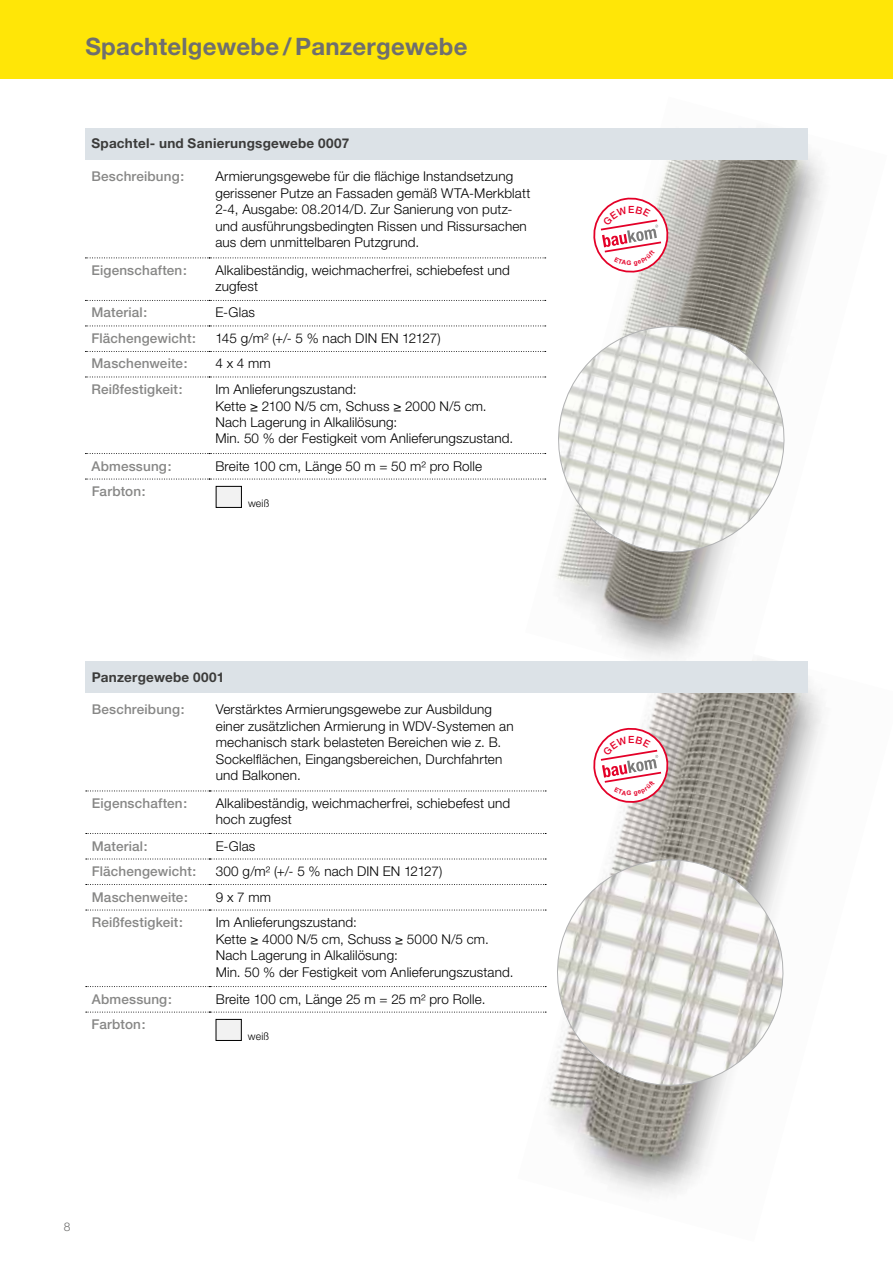
<style>
.page{position:relative;width:893px;height:1263px;background:#fff}
.page>*{position:absolute;margin:0;border:0;box-sizing:border-box;transform-origin:0 0}
.t1{font:700 24px "Helvetica Neue LT Pro";letter-spacing:.01em;color:#6f6f6e}
.t2{font:300 13.5px/16.5px "Helvetica Neue LT Pro";letter-spacing:.01em;color:#000}
.t3{font:500 13.5px "Helvetica Neue";letter-spacing:.01em;color:#878786}
.t4{font:700 13.5px "Helvetica Neue LT Pro";letter-spacing:.02em;color:#3b3b3a}
.t5{font:300 12px "Helvetica Neue";color:#6f6f6e}
.t6{font:300 10.5px "Helvetica Neue LT Pro";letter-spacing:.015em;color:#000}
.t7{font:500 9.9px "Helvetica Neue";color:#e40028}
.t8{font:700 6.3px "Arial";color:#e40028}
</style>
<div class="page">
<img style="left:517px;top:691px;width:305px;height:503px">
<img style="left:525px;top:128px;width:299px;height:563px">
<svg style="left:544px;top:846px;width:252px;height:251px"></svg>
<svg style="left:545px;top:313px;width:252px;height:251px"></svg>
<div style="left:0;top:0;width:893px;height:79px;background:#ffe607"></div>
<div style="left:85px;top:128px;width:722px;height:32px;background:#dce2e7"></div>
<svg style="left:85px;top:258px;width:461px;height:1px"></svg>
<svg style="left:85px;top:300px;width:461px;height:1px"></svg>
<svg style="left:85px;top:326px;width:461px;height:1px"></svg>
<svg style="left:85px;top:351px;width:461px;height:1px"></svg>
<svg style="left:85px;top:377px;width:461px;height:1px"></svg>
<svg style="left:85px;top:453px;width:461px;height:1px"></svg>
<svg style="left:85px;top:479px;width:461px;height:1px"></svg>
<div style="left:85px;top:661px;width:723px;height:32px;background:#dce2e7"></div>
<svg style="left:86px;top:790px;width:460px;height:1px"></svg>
<svg style="left:86px;top:833px;width:460px;height:1px"></svg>
<svg style="left:86px;top:859px;width:460px;height:1px"></svg>
<svg style="left:86px;top:884px;width:460px;height:1px"></svg>
<svg style="left:86px;top:910px;width:460px;height:1px"></svg>
<svg style="left:86px;top:986px;width:460px;height:1px"></svg>
<svg style="left:86px;top:1012px;width:460px;height:1px"></svg>
<div style="left:216px;top:486px;width:25px;height:21px;background:#f2f2f2"></div>
<div style="left:216px;top:486px;width:26px;height:21px;border:1px solid #000"></div>
<div style="left:216px;top:1019px;width:25px;height:21px;background:#f2f2f2"></div>
<svg style="left:589px;top:193px;width:81px;height:84px"></svg>
<svg style="left:589px;top:724px;width:81px;height:83px"></svg>
<h1 class="t1" style="left:85px;top:32px;width:384px">Spachtelgewebe /Panzergewebe</h1>
<p class="t4" style="left:91px;top:135px;width:259px">Spachtel- und Sanierungsgewebe 0007</p>
<p class="t3" style="left:91px;top:169px;width:94px">Beschreibung:</p>
<p class="t2" style="left:215px;top:168px;width:316px">Armierungsgewebe für die flächige Instandsetzung gerissener Putze an Fassaden gemäß WTA-Merkblatt 2-4, Ausgabe: 08.2014/D. Zur Sanierung von putz&shy;und ausführungsbedingten Rissen und Rissursachen aus dem unmittelbaren Putzgrund.</p>
<p class="t3" style="left:91px;top:262px;width:97px">Eigenschaften:</p>
<p class="t2" style="left:215px;top:262px;width:296px">Alkalibeständig, weichmacherfrei, schiebefest und zugfest</p>
<p class="t3" style="left:91px;top:305px;width:57px">Material:</p>
<p class="t2" style="left:215px;top:304px;width:41px">E-Glas</p>
<p class="t3" style="left:91px;top:330px;width:106px">Flächengewicht:</p>
<p class="t2" style="left:215px;top:330px;width:227px">145 g/m² (+/- 5 % nach DIN EN 12127)</p>
<p class="t3" style="left:91px;top:356px;width:98px">Maschenweite:</p>
<p class="t2" style="left:215px;top:355px;width:57px">4 x 4 mm</p>
<p class="t3" style="left:91px;top:381px;width:93px">Reißfestigkeit:</p>
<p class="t2" style="left:215px;top:381px;width:299px">Im Anlieferungszustand:<br>Kette ≥ 2100 N/5 cm, Schuss ≥ 2000 N/5 cm.<br>Nach Lagerung in Alkalilösung:<br>Min. 50 % der Festigkeit vom Anlieferungszustand.</p>
<p class="t3" style="left:91px;top:458px;width:82px">Abmessung:</p>
<p class="t2" style="left:215px;top:457px;width:268px">Breite 100 cm, Länge 50 m = 50 m² pro Rolle</p>
<p class="t3" style="left:92px;top:483px;width:55px">Farbton:</p>
<p class="t6" style="left:248px;top:497px;width:23px">weiß</p>
<p class="t4" style="left:92px;top:668px;width:134px">Panzergewebe 0001</p>
<p class="t3" style="left:92px;top:701px;width:94px">Beschreibung:</p>
<p class="t2" style="left:216px;top:701px;width:299px">Verstärktes Armierungsgewebe zur Ausbildung einer zusätzlichen Armierung in WDV-Systemen an mechanisch stark belasteten Bereichen wie z. B.<br>Sockelflächen, Eingangsbereichen, Durchfahrten und Balkonen.</p>
<p class="t3" style="left:92px;top:795px;width:97px">Eigenschaften:</p>
<p class="t2" style="left:216px;top:795px;width:296px">Alkalibeständig, weichmacherfrei, schiebefest und hoch zugfest</p>
<p class="t3" style="left:92px;top:838px;width:57px">Material:</p>
<p class="t2" style="left:216px;top:837px;width:41px">E-Glas</p>
<p class="t3" style="left:92px;top:863px;width:106px">Flächengewicht:</p>
<p class="t2" style="left:216px;top:863px;width:228px">300 g/m² (+/- 5 % nach DIN EN 12127)</p>
<p class="t3" style="left:92px;top:889px;width:98px">Maschenweite:</p>
<p class="t2" style="left:216px;top:888px;width:57px">9 x 7 mm</p>
<p class="t3" style="left:92px;top:914px;width:93px">Reißfestigkeit:</p>
<p class="t2" style="left:216px;top:914px;width:299px">Im Anlieferungszustand:<br>Kette ≥ 4000 N/5 cm, Schuss ≥ 5000 N/5 cm.<br>Nach Lagerung in Alkalilösung:<br>Min. 50 % der Festigkeit vom Anlieferungszustand.</p>
<p class="t3" style="left:92px;top:991px;width:82px">Abmessung:</p>
<p class="t2" style="left:216px;top:990px;width:271px">Breite 100 cm, Länge 25 m = 25 m² pro Rolle.</p>
<p class="t3" style="left:92px;top:1016px;width:55px">Farbton:</p>
<p class="t6" style="left:248px;top:1030px;width:23px">weiß</p>
<p class="t5" style="left:64px;top:1219px;width:8px">8</p>
<p class="t7" style="left:628px;top:203px;width:8px">E</p>
<p class="t8" style="left:627px;top:259px;width:6px">G</p>
<p class="t7" style="left:628px;top:734px;width:8px">E</p>
<p class="t8" style="left:627px;top:789px;width:6px">G</p>
</div>
